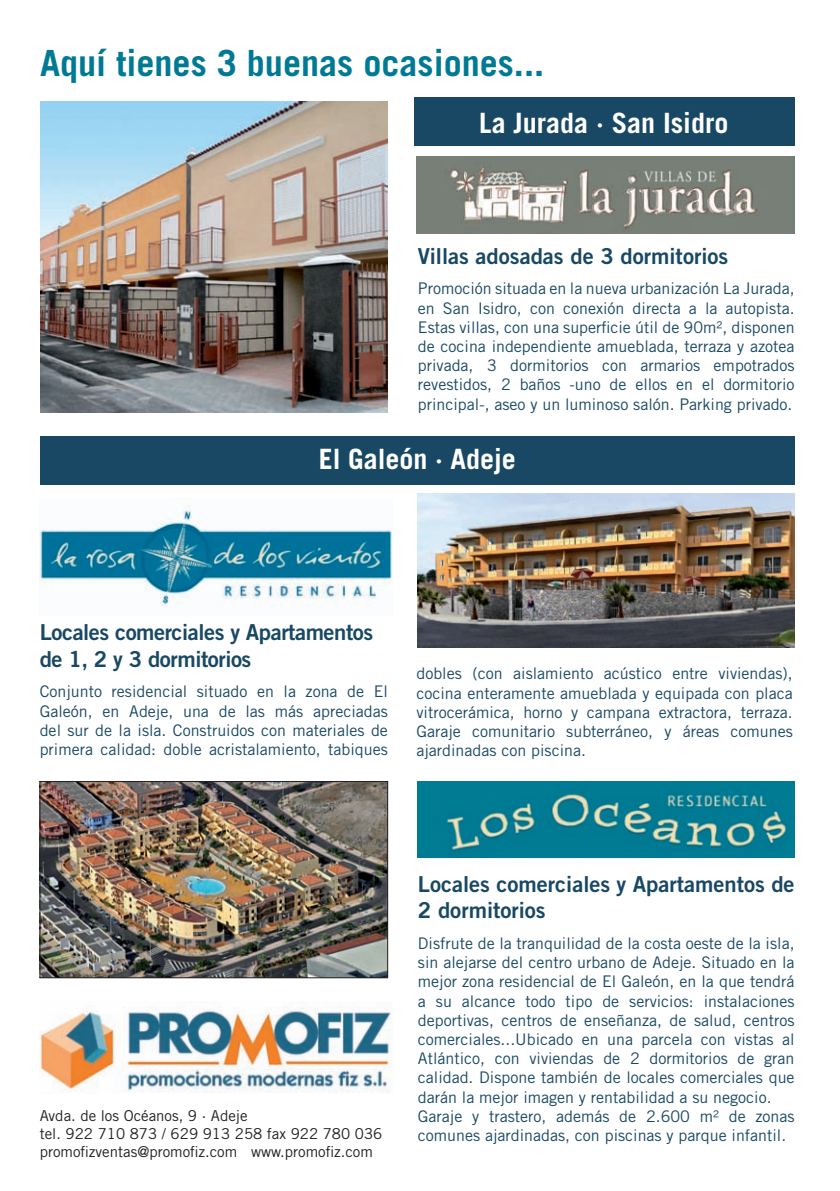
<style>
.page{position:relative;width:840px;height:1191px;background:#fff}
.page>*{position:absolute;margin:0;border:0;box-sizing:border-box;transform-origin:0 0}
.t1{font:700 36.2px "Trade Gothic LT Std";color:#007a94}
.t2{font:700 28px "Trade Gothic LT Std";color:#fff}
.t3{font:22px/26.4px "Trade Gothic Bold Two";color:#184863}
.t4{font:22px/26.4px "Trade Gothic Bold Two";letter-spacing:-.02em;color:#184863}
.t5{font:16px/19.2px "Trade Gothic";color:#184863;text-align:justify}
.t6{font:15px/18px "Trade Gothic LT Std";color:#231f20}
</style>
<div class="page">
<img style="left:40px;top:505px;width:352px;height:101px">
<div style="left:40px;top:436px;width:754px;height:48px;background:#184863"></div>
<div style="left:414px;top:98px;width:380px;height:48px;background:#184863"></div>
<img style="left:417px;top:781px;width:377px;height:77px">
<img style="left:417px;top:493px;width:377px;height:155px">
<img style="left:40px;top:101px;width:347px;height:311px">
<img style="left:42px;top:783px;width:343px;height:193px">
<div style="left:40px;top:781px;width:347px;height:197px;border:1px solid #231f20"></div>
<img style="left:416px;top:157px;width:378px;height:76px">
<img style="left:40px;top:1007px;width:352px;height:85px">
<h1 class="t1" style="left:40px;top:41px;width:505px">Aquí tienes 3 buenas ocasiones...</h1>
<h2 class="t2" style="left:479px;top:105px;width:250px">La Jurada · San Isidro</h2>
<h3 class="t3" style="left:417px;top:242px;width:312px">Villas adosadas de 3 dormitorios</h3>
<p class="t5" style="left:417px;top:279px;width:378px">Promoción situada en la nueva urbanización La Jurada, en San Isidro, con conexión directa a la autopista.<br>Estas villas, con una superficie útil de 90m², disponen de cocina independiente amueblada, terraza y azotea privada, 3 dormitorios con armarios empotrados revestidos, 2 baños -uno de ellos en el dormitorio principal-, aseo y un luminoso salón. Parking privado.</p>
<h2 class="t2" style="left:318px;top:441px;width:198px">El Galeón · Adeje</h2>
<h3 class="t4" style="left:40px;top:619px;width:335px">Locales comerciales y Apartamentos de 1, 2 y 3 dormitorios</h3>
<p class="t5" style="left:40px;top:682px;width:349px">Conjunto residencial situado en la zona de El Galeón, en Adeje, una de las más apreciadas del sur de la isla. Construidos con materiales de primera calidad: doble acristalamiento, tabiques</p>
<p class="t5" style="left:416px;top:664px;width:377px">dobles (con aislamiento acústico entre viviendas), cocina enteramente amueblada y equipada con placa vitrocerámica, horno y campana extractora, terraza.<br>Garaje comunitario subterráneo, y áreas comunes ajardinadas con piscina.</p>
<p class="t6" style="left:40px;top:1106px;width:344px">Avda. de los Océanos, 9 · Adeje<br>tel. 922 710 873 / 629 913 258 fax 922 780 036 promofizventas@promofiz.com www.promofiz.com</p>
<h3 class="t3" style="left:417px;top:870px;width:378px">Locales comerciales y Apartamentos de<br>2 dormitorios</h3>
<p class="t5" style="left:417px;top:933px;width:378px;text-align:left">Disfrute de la tranquilidad de la costa oeste de la isla, sin alejarse del centro urbano de Adeje. Situado en la mejor zona residencial de El Galeón, en la que tendrá a su alcance todo tipo de servicios: instalaciones deportivas, centros de enseñanza, de salud, centros comerciales...Ubicado en una parcela con vistas al Atlántico, con viviendas de 2 dormitorios de gran calidad. Dispone también de locales comerciales que darán la mejor imagen y rentabilidad a su negocio.<br>Garaje y trastero, además de 2.600 m² de zonas comunes ajardinadas, con piscinas y parque infantil.</p>
</div>
